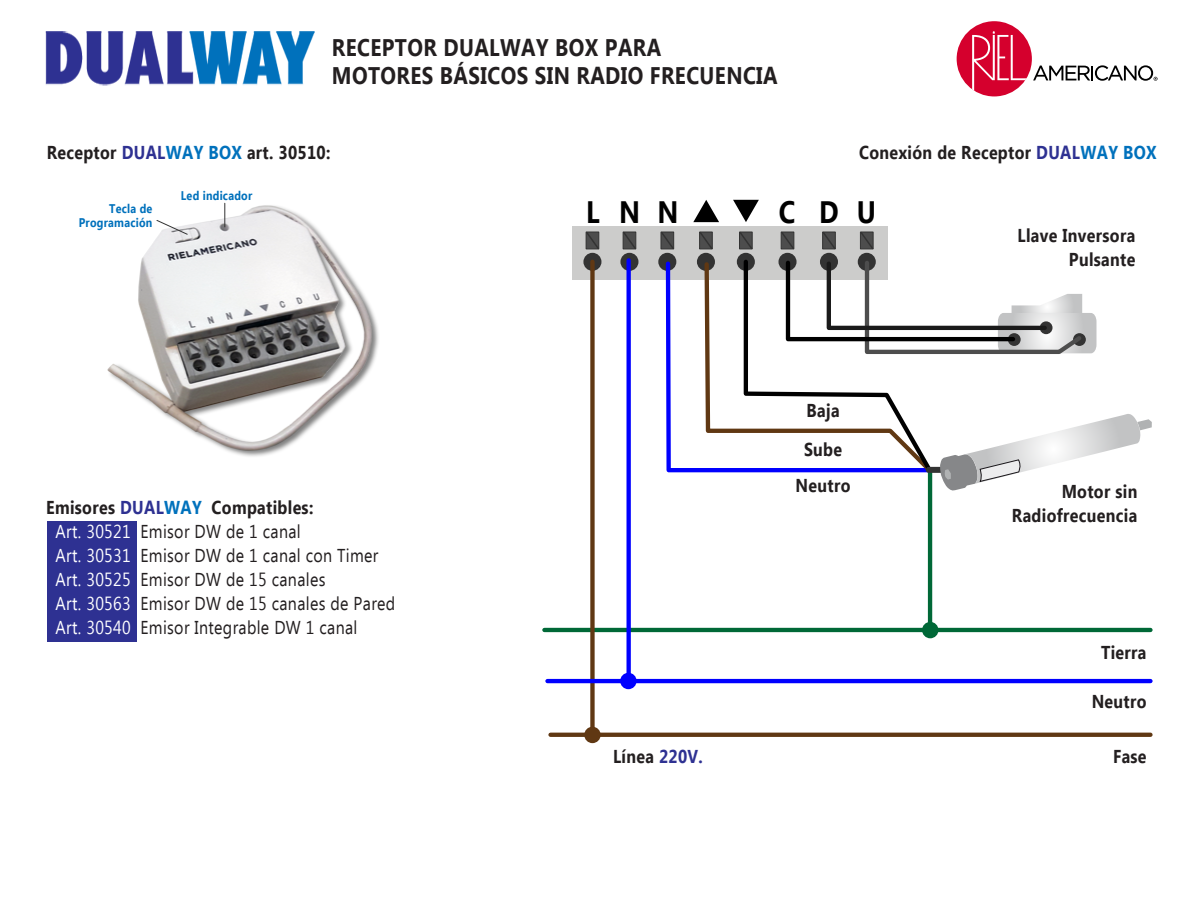
<style>
.page{position:relative;width:1200px;height:900px;background:#fff}
.page>*{position:absolute;margin:0;border:0;box-sizing:border-box;transform-origin:0 0}
.t1{font:700 30.9px "Ebrima";letter-spacing:.71em;color:#000;scale:.86 1}
.t2{font:700 24px/28px "Ebrima";letter-spacing:.02em;color:#231f20;scale:.86 1}
.t3{font:18.6px/24px "Ebrima";letter-spacing:.02em;color:#231f20;scale:.86 1}
.t4{font:700 18.6px/24px "Ebrima";letter-spacing:.02em;color:#231f20;text-align:right;scale:.86 1}
.t5{font:700 12.6px/13.5px "Ebrima";letter-spacing:.02em;color:#0071bc;text-align:right;scale:.86 1}
.s1{color:#2e3192}
.s2{color:#0071bc}
.s3{font-weight:700}
.s4{font-weight:700;color:#2e3192}
.s5{font-weight:700;color:#0071bc}
.s6{color:#fff}
</style>
<div class="page">
<hr style="left:544px;top:628px;width:606px;height:4px;background:#006837">
<div style="left:48px;top:521px;width:89px;height:121px;background:#2e3192"></div>
<img style="left:107px;top:202px;width:272px;height:255px">
<div style="left:572px;top:226px;width:316px;height:54px;background:#cccccb"></div>
<svg style="left:693px;top:200px;width:26px;height:22px"></svg>
<svg style="left:733px;top:200px;width:26px;height:22px"></svg>
<svg style="left:585px;top:231px;width:15px;height:19px"></svg>
<svg style="left:622px;top:231px;width:15px;height:19px"></svg>
<svg style="left:660px;top:231px;width:15px;height:19px"></svg>
<svg style="left:699px;top:231px;width:14px;height:19px"></svg>
<svg style="left:739px;top:231px;width:14px;height:19px"></svg>
<svg style="left:780px;top:231px;width:15px;height:19px"></svg>
<svg style="left:822px;top:231px;width:14px;height:19px"></svg>
<svg style="left:859px;top:231px;width:15px;height:19px"></svg>
<div style="left:583px;top:253px;width:18px;height:18px;background:#333;border-radius:50%"></div>
<svg style="left:620px;top:253px;width:18px;height:18px"></svg>
<div style="left:658px;top:253px;width:18px;height:18px;background:#333;border-radius:50%"></div>
<div style="left:697px;top:253px;width:18px;height:18px;background:#333;border-radius:50%"></div>
<div style="left:737px;top:253px;width:18px;height:18px;background:#333;border-radius:50%"></div>
<div style="left:779px;top:253px;width:18px;height:18px;background:#333;border-radius:50%"></div>
<div style="left:820px;top:253px;width:18px;height:18px;background:#333;border-radius:50%"></div>
<div style="left:858px;top:253px;width:18px;height:18px;background:#333;border-radius:50%"></div>
<svg style="left:551px;top:733px;width:599px;height:4px;background:#623b16"></svg>
<div style="left:590px;top:262px;width:5px;height:473px;background:#603813"></div>
<svg style="left:664px;top:259px;width:74px;height:214px"></svg>
<svg style="left:702px;top:260px;width:40px;height:213px"></svg>
<hr style="left:547px;top:679px;width:603px;height:4px;background:#00f">
<svg style="left:627px;top:260px;width:4px;height:413px;background:#0a0afe"></svg>
<hr style="left:928px;top:471px;width:4px;height:161px;background:#006837">
<div style="left:922px;top:622px;width:16px;height:16px;background:#006837;border-radius:50%"></div>
<div style="left:620px;top:673px;width:17px;height:16px;background:#00f;border-radius:50%"></div>
<div style="left:584px;top:727px;width:17px;height:16px;background:#603813;border-radius:50%"></div>
<svg style="left:742px;top:258px;width:410px;height:232px"></svg>
<div style="left:957px;top:21px;width:75px;height:75px;background:#d5002d;border-radius:50%"></div>
<svg style="left:972px;top:31px;width:55px;height:60px"></svg>
<svg style="left:1033px;top:65px;width:125px;height:16px"></svg>
<img style="left:45px;top:31px;width:270px;height:55px">
<svg style="left:156px;top:219px;width:33px;height:17px"></svg>
<svg style="left:224px;top:203px;width:1px;height:24px"></svg>
<p class="t2" style="left:332px;top:35px;width:520px">RECEPTOR DUALWAY BOX PARA<br>MOTORES BÁSICOS SIN RADIO FRECUENCIA</p>
<p class="t4" style="left:47px;top:142px;width:332px">Receptor <span class="s1">DUAL</span><span class="s2">WAY BOX</span> art. 30510:</p>
<p class="t4" style="left:859px;top:142px;width:347px">Conexión de Receptor <span class="s1">DUAL</span><span class="s2">WAY BOX</span></p>
<p class="t5" style="left:79px;top:203px;width:87px">Tecla de<br>Programación</p>
<p class="t5" style="left:181px;top:189px;width:85px">Led indicador</p>
<p class="t3" style="left:56px;top:496px;width:397px;text-indent:-9px"><span class="s3">Emisores</span> <span class="s4">DUAL</span><span class="s5">WAY</span> <span class="s3">Compatibles:<br></span><span class="s6">Art. 30521</span> Emisor DW de 1 canal<br><span class="s6">Art. 30531</span> Emisor DW de 1 canal con Timer <span class="s6">Art. 30525</span> Emisor DW de 15 canales<br><span class="s6">Art. 30563</span> Emisor DW de 15 canales de Pared <span class="s6">Art. 30540</span> Emisor Integrable DW 1 canal</p>
<h1 class="t1" style="left:586px;top:189px;width:109px">LNN</h1>
<h1 class="t1" style="left:779px;top:189px;width:115px">CDU</h1>
<p class="t4" style="left:807px;top:399px;width:40px">Baja</p>
<p class="t4" style="left:804px;top:438px;width:46px">Sube</p>
<p class="t4" style="left:796px;top:474px;width:65px">Neutro</p>
<p class="t4" style="left:613px;top:745px;width:106px">Línea <span class="s1">220V.</span></p>
<p class="t4" style="left:1018px;top:224px;width:138px">Llave Inversora<br>Pulsante</p>
<p class="t4" style="left:1012px;top:480px;width:147px">Motor sin<br>Radiofrecuencia</p>
<p class="t4" style="left:1101px;top:641px;width:54px">Tierra</p>
<p class="t4" style="left:1092px;top:690px;width:65px">Neutro</p>
<p class="t4" style="left:1113px;top:745px;width:41px">Fase</p>
</div>
